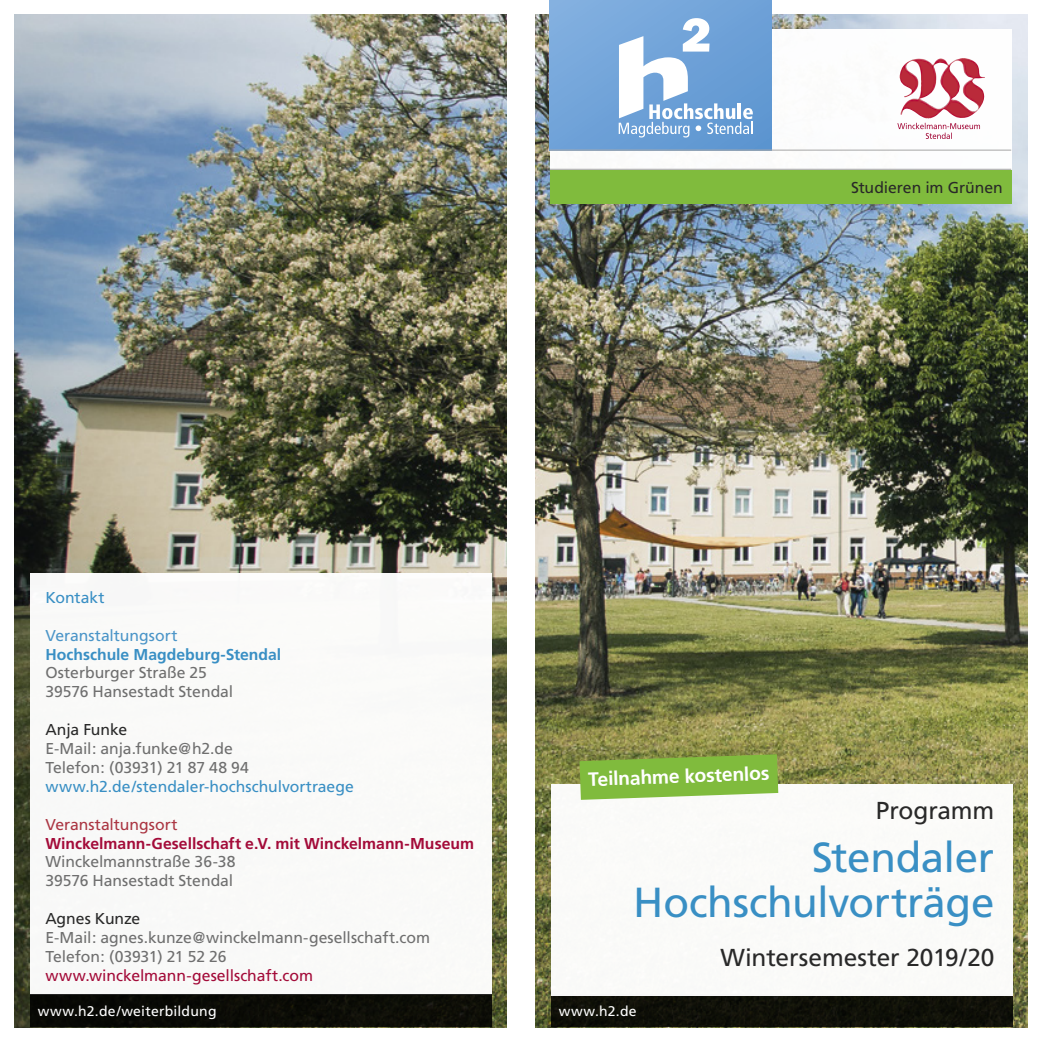
<style>
.page{position:relative;width:1042px;height:1042px;background:#fff}
.page>*{position:absolute;margin:0;border:0;box-sizing:border-box;transform-origin:0 0}
.t1{font:42px/45.5px "Frutiger CE";letter-spacing:-.01em;color:#398fc4;text-align:right}
.t2{font:24.5px "Frutiger CE";letter-spacing:-.005em;color:#292929}
.t3{font:700 19.25px "Frutiger CE";color:#fff}
.t4{font:15.75px/18.9px "Frutiger";letter-spacing:-.005em;color:#6f6f6f}
.t5{font:700 15.75px "Frutiger";color:#a30b39}
.t6{font:15.75px "Frutiger";color:#398fc4}
.t7{font:15.75px "Frutiger";letter-spacing:-.005em;color:#292929}
.t8{font:15.75px "Frutiger";letter-spacing:-.005em;color:#a30b39}
.t9{font:700 15.75px "Frutiger CE";color:#398fc4}
.t10{font:15.75px "Frutiger";color:#4b95c8}
.t11{font:15.75px "Frutiger";color:#ab3643}
.t12{font:14px "Frutiger";letter-spacing:.015em;color:#fff}
</style>
<div class="page">
<img style="left:536px;top:15px;width:491px;height:1012px">
<img style="left:15px;top:15px;width:491px;height:1012px">
<div style="left:551px;top:995px;width:461px;height:32px;background:#0f1008"></div>
<div style="left:550px;top:30px;width:461px;height:141px;background:#fff"></div>
<div style="left:550px;top:170px;width:461px;height:34px;background:#80bb3d"></div>
<div style="left:551px;top:784px;width:461px;height:211px;background:#fff"></div>
<div style="left:550px;top:0;width:221px;height:150px;background:linear-gradient(to right,#7aaadd,#659bd4)"></div>
<svg style="left:619px;top:18px;width:134px;height:120px"></svg>
<hr style="left:550px;top:150px;width:461px;height:1px;background:#aaa">
<hr style="left:550px;top:169px;width:461px;height:1px;background:#aaa">
<img style="left:900px;top:58px;width:85px;height:60px">
<svg style="left:897px;top:123px;width:83px;height:16px"></svg>
<div style="left:30px;top:573px;width:461px;height:422px;background:#f9f9f8"></div>
<div style="left:30px;top:995px;width:461px;height:32px;background:#0b0b06"></div>
<svg style="left:579px;top:754px;width:199px;height:46px;background:#89bb4c"></svg>
<p class="t7" style="left:851px;top:178px;width:153px">Studieren im Grünen</p>
<p class="t6" style="left:45px;top:588px;width:61px">Kontakt</p>
<p class="t10" style="left:45px;top:626px;width:134px">Veranstaltungsort</p>
<p class="t9" style="left:45px;top:644px;width:237px">Hochschule Magdeburg-Stendal</p>
<p class="t4" style="left:45px;top:663px;width:189px">Osterburger Straße 25<br>39576 Hansestadt Stendal</p>
<p class="t7" style="left:45px;top:720px;width:83px">Anja Funke</p>
<p class="t4" style="left:45px;top:739px;width:205px">E-Mail: anja.funke@h2.de<br>Telefon: (03931) 21 87 48 94</p>
<p class="t6" style="left:45px;top:777px;width:310px">www.h2.de/stendaler-hochschulvortraege</p>
<p class="t11" style="left:45px;top:815px;width:134px">Veranstaltungsort</p>
<p class="t5" style="left:45px;top:834px;width:430px">Winckelmann-Gesellschaft e.V. mit Winckelmann-Museum</p>
<p class="t4" style="left:45px;top:852px;width:192px">Winckelmannstraße 36-38<br>39576 Hansestadt Stendal</p>
<p class="t7" style="left:45px;top:909px;width:96px">Agnes Kunze</p>
<p class="t4" style="left:45px;top:928px;width:386px">E-Mail: agnes.kunze@winckelmann-gesellschaft.com<br>Telefon: (03931) 21 52 26</p>
<p class="t8" style="left:45px;top:966px;width:269px">www.winckelmann-gesellschaft.com</p>
<p class="t12" style="left:38px;top:1003px;width:180px">www.h2.de/weiterbildung</p>
<p class="t3" style="left:588px;top:768px;width:182px;rotate:-2deg">Teilnahme kostenlos</p>
<h2 class="t2" style="left:876px;top:796px;width:120px">Programm</h2>
<h1 class="t1" style="left:633px;top:834px;width:363px">Stendaler<br>Hochschulvorträge</h1>
<h2 class="t2" style="left:720px;top:943px;width:275px">Wintersemester 2019/20</h2>
<p class="t12" style="left:559px;top:1003px;width:80px">www.h2.de</p>
</div>
